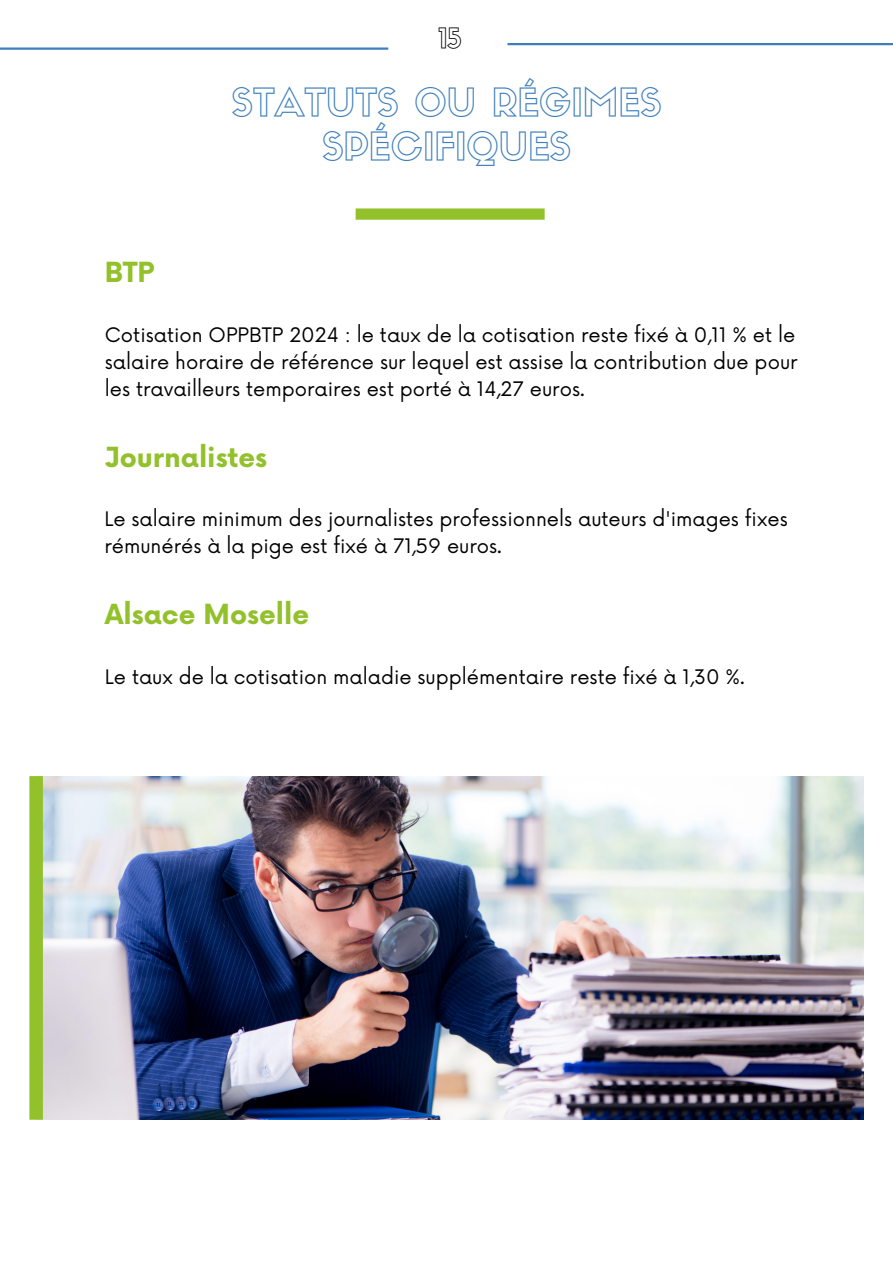
<style>
.page{position:relative;width:893px;height:1264px;background:#fff}
.page>*{position:absolute;margin:0;border:0;box-sizing:border-box;transform-origin:0 0}
.t1{font:37.5px/43.8px "Sifonn Basic Outline";color:#3d7ebd;text-align:center}
.t2{font:700 27px "Now";color:#93c12c}
.t3{font:27px "Sifonn Basic Outline";color:#000}
.t4{font:19.5px/27px "Now";color:#000;text-align:justify}
</style>
<div class="page">
<hr style="left:0;top:47px;width:388px;height:3px;background:#3d7ebd">
<hr style="left:507px;top:43px;width:385px;height:2px;background:#3d7ebd">
<div style="left:355px;top:208px;width:189px;height:12px;background:#93c12c"></div>
<img style="left:43px;top:776px;width:820px;height:343px">
<div style="left:29px;top:776px;width:14px;height:343px;background:#93c12c"></div>
<h2 class="t3" style="left:438px;top:28px;width:25px">15</h2>
<h2 class="t2" style="left:105px;top:258px;width:51px">BTP</h2>
<h1 class="t1" style="left:232px;top:84px;width:431px">STATUTS OU RÉGIMES<br>SPÉCIFIQUES</h1>
<p class="t4" style="left:105px;top:322px;width:694px">Cotisation OPPBTP 2024 : le taux de la cotisation reste fixé à 0,11 % et le salaire horaire de référence sur lequel est assise la contribution due pour les travailleurs temporaires est porté à 14,27 euros.</p>
<h2 class="t2" style="left:104px;top:442px;width:164px">Journalistes</h2>
<p class="t4" style="left:104px;top:506px;width:684px">Le salaire minimum des journalistes professionnels auteurs d'images fixes rémunérés à la pige est fixé à 71,59 euros.</p>
<h2 class="t2" style="left:105px;top:599px;width:206px">Alsace Moselle</h2>
<p class="t4" style="left:105px;top:664px;width:641px">Le taux de la cotisation maladie supplémentaire reste fixé à 1,30 %.</p>
</div>
